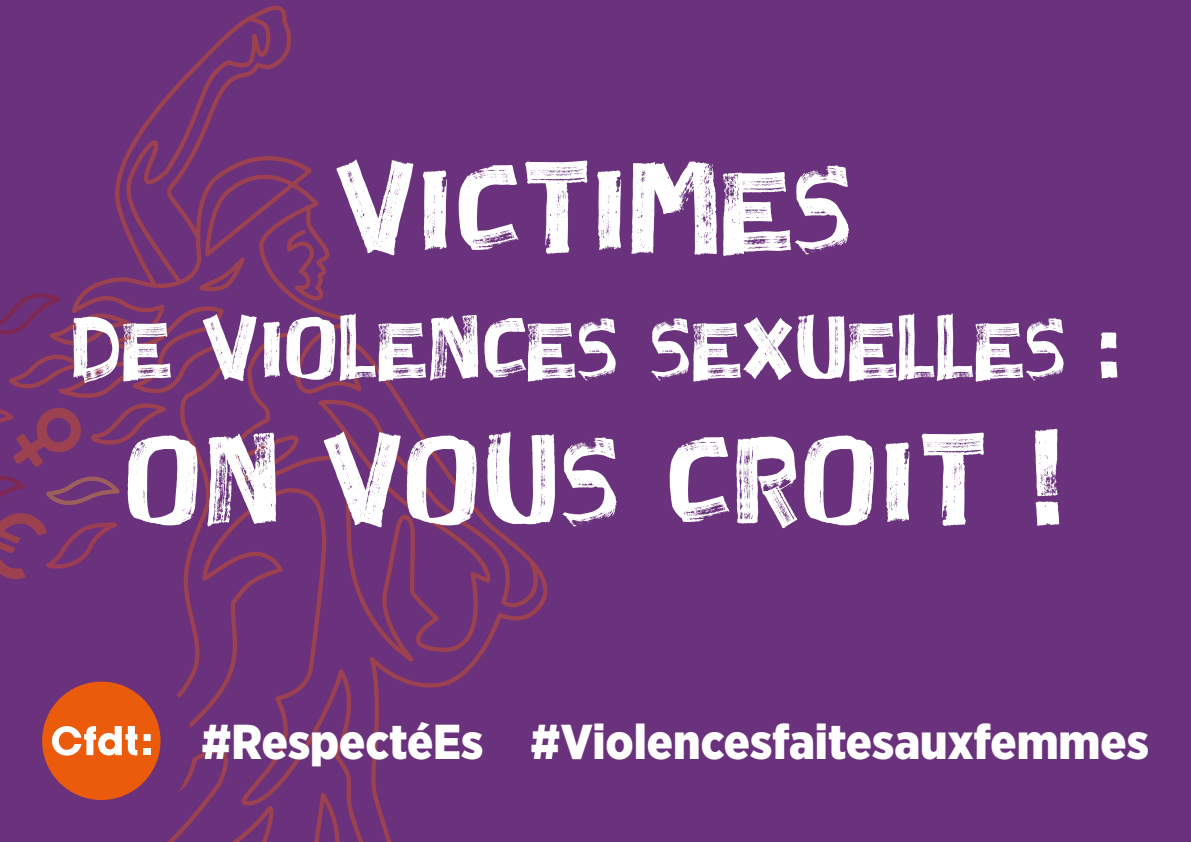
<style>
.page{position:relative;width:1191px;height:842px;background:#6a317c}
.page>*{position:absolute;margin:0;border:0;box-sizing:border-box;transform-origin:0 0}
.t1{font:80px "Decaying Felt Pen";color:#fff}
.t2{font:56px "Decaying Felt Pen";color:#fff}
.t3{font:900 49px "Gotham Narrow";color:#fff}
</style>
<div class="page">
<svg style="left:167px;top:252px;width:380px;height:590px"></svg>
<svg style="left:224px;top:327px;width:320px;height:337px"></svg>
<svg style="left:0;top:6px;width:329px;height:574px"></svg>
<div style="left:8px;top:653px;width:184px;height:183px;background:#6a317c;border-radius:50%"></div>
<div style="left:42px;top:682px;width:118px;height:118px;background:#ea5b0b;border-radius:50%"></div>
<div style="left:144px;top:734px;width:7px;height:7px;background:#fff"></div>
<div style="left:144px;top:748px;width:7px;height:7px;background:#fff"></div>
<svg style="left:52px;top:726px;width:85px;height:30px"></svg>
<h1 class="t1" style="left:336px;top:177px;width:520px">VICTIMES</h1>
<p class="t2" style="left:70px;top:326px;width:1052px">DE VIOLENCES SEXUELLES :</p>
<h1 class="t1" style="left:126px;top:449px;width:940px">ON VOUS CROIT !</h1>
<p class="t3" style="left:201px;top:710px;width:949px">#RespectéEs #Violencesfaitesauxfemmes</p>
</div>
